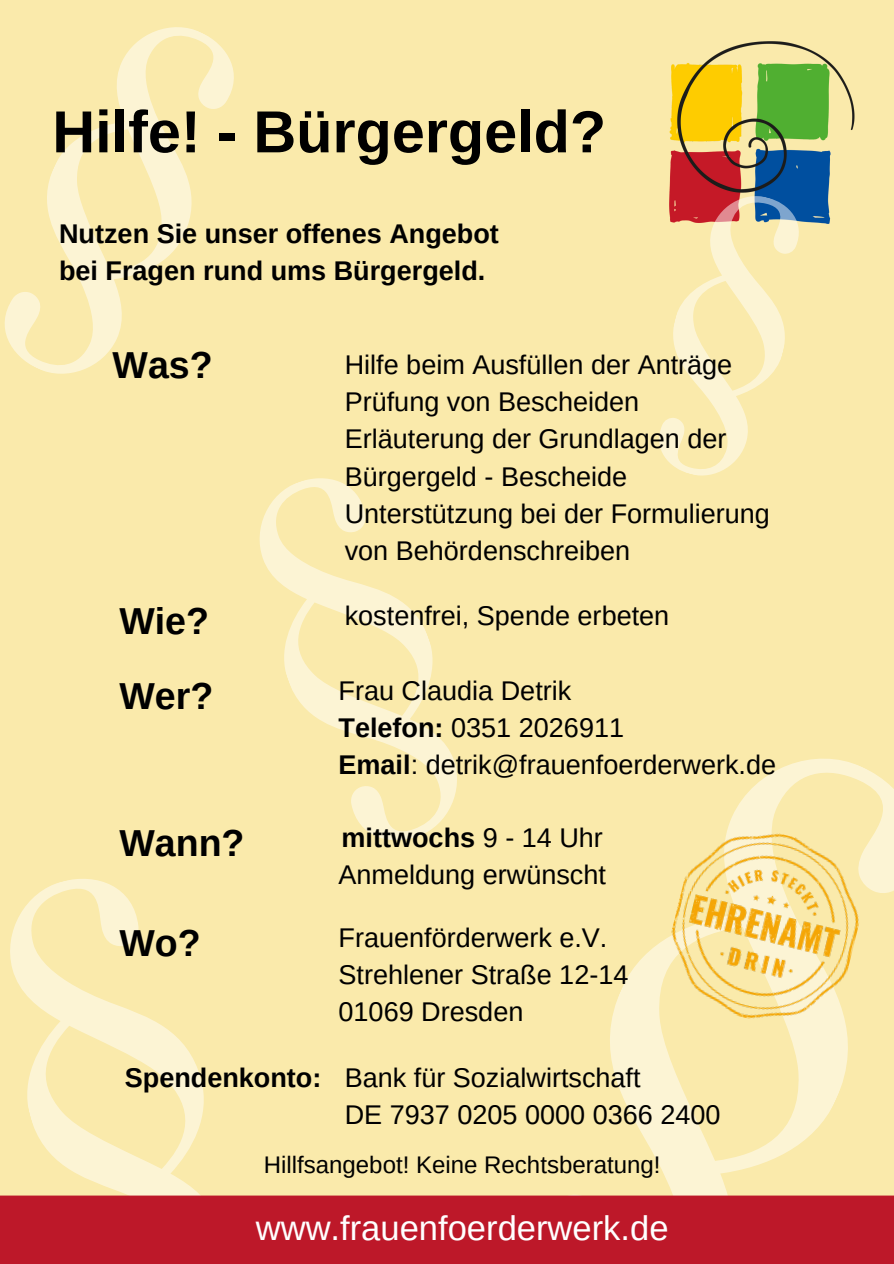
<style>
.page{position:relative;width:894px;height:1264px;background:#fff}
.page>*{position:absolute;margin:0;border:0;box-sizing:border-box;transform-origin:0 0}
.t1{font:700 59.25px "Arimo";color:#000}
.t2{font:700 37.5px "Arimo";color:#000}
.t3{font:34.5px "Arimo";color:#fff}
.t4{font:27px "Arimo";color:#000}
.t5{font:700 27px "Arimo";color:#000}
.t6{font:24px "Arimo";color:#000}
.s1{font-weight:700}
.s2{font-weight:400}
</style>
<div class="page">
<div style="left:0;top:0;width:893px;height:1263px;background:#faeaab"></div>
<img style="left:669px;top:41px;width:185px;height:183px">
<svg style="left:4px;top:27px;width:230px;height:347px"></svg>
<svg style="left:259px;top:478px;width:198px;height:362px"></svg>
<svg style="left:659px;top:183px;width:160px;height:293px"></svg>
<svg style="left:610px;top:758px;width:283px;height:437px"></svg>
<svg style="left:10px;top:879px;width:194px;height:316px"></svg>
<div style="left:0;top:1195px;width:893px;height:68px;background:#bd1829"></div>
<img style="left:655px;top:814px;width:220px;height:224px">
<p class="t1" style="left:52px;top:99px;width:555px">Hilfe! - Bürgergeld?</p>
<p class="t5" style="left:59px;top:219px;width:441px">Nutzen Sie unser offenes Angebot</p>
<p class="t5" style="left:59px;top:256px;width:427px">bei Fragen rund ums Bürgergeld.</p>
<p class="t2" style="left:113px;top:344px;width:102px">Was?</p>
<p class="t4" style="left:344px;top:350px;width:389px">Hilfe beim Ausfüllen der Anträge</p>
<p class="t4" style="left:344px;top:387px;width:296px">Prüfung von Bescheiden</p>
<p class="t4" style="left:344px;top:424px;width:383px">Erläuterung der Grundlagen der</p>
<p class="t4" style="left:344px;top:461px;width:284px">Bürgergeld - Bescheide</p>
<p class="t4" style="left:344px;top:498px;width:426px">Unterstützung bei der Formulierung</p>
<p class="t4" style="left:344px;top:535px;width:287px">von Behördenschreiben</p>
<p class="t2" style="left:119px;top:600px;width:91px">Wie?</p>
<p class="t4" style="left:344px;top:600px;width:326px">kostenfrei, Spende erbeten</p>
<p class="t2" style="left:119px;top:675px;width:95px">Wer?</p>
<p class="t4" style="left:338px;top:675px;width:234px">Frau Claudia Detrik</p>
<p class="t4" style="left:338px;top:712px;width:287px"><span class="s1">Telefon:</span> 0351 2026911</p>
<p class="t4" style="left:338px;top:749px;width:439px"><span class="s1">Email</span>: detrik@frauenfoerderwerk.de</p>
<p class="t2" style="left:119px;top:822px;width:127px">Wann?</p>
<p class="t2" style="left:119px;top:921px;width:83px">Wo?</p>
<p class="t5" style="left:125px;top:1062px;width:198px">Spendenkonto:</p>
<p class="t5" style="left:341px;top:822px;width:263px">mittwochs <span class="s2">9 - 14 Uhr</span></p>
<p class="t4" style="left:338px;top:859px;width:269px">Anmeldung erwünscht</p>
<p class="t4" style="left:338px;top:922px;width:270px">Frauenförderwerk e.V.</p>
<p class="t4" style="left:338px;top:959px;width:291px">Strehlener Straße 12-14</p>
<p class="t4" style="left:338px;top:996px;width:186px">01069 Dresden</p>
<p class="t4" style="left:344px;top:1062px;width:297px">Bank für Sozialwirtschaft</p>
<p class="t4" style="left:344px;top:1099px;width:377px">DE 7937 0205 0000 0366 2400</p>
<p class="t6" style="left:264px;top:1151px;width:398px">Hillfsangebot! Keine Rechtsberatung!</p>
<p class="t3" style="left:256px;top:1209px;width:414px">www.frauenfoerderwerk.de</p>
</div>
